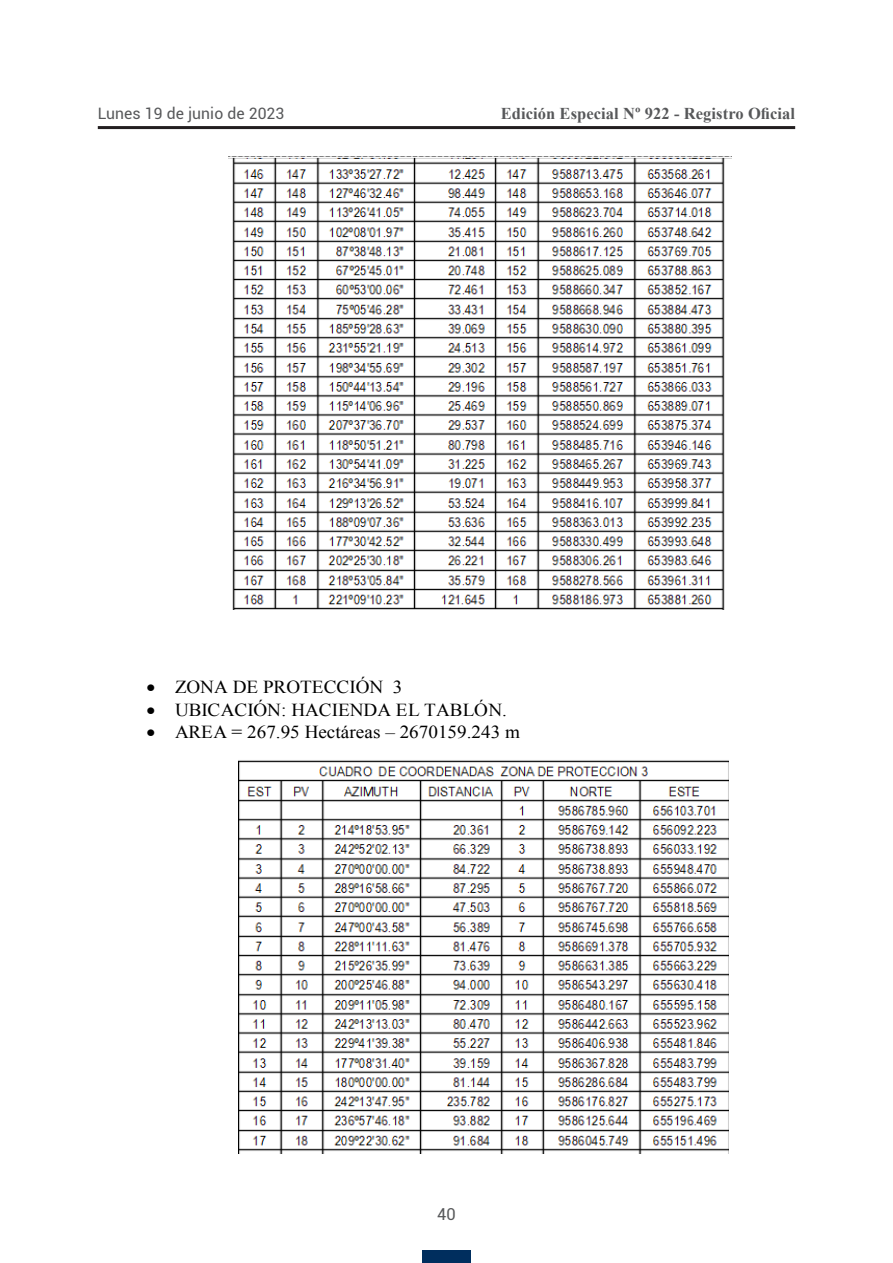
<style>
.page{position:relative;width:893px;height:1263px;background:#fff}
.page>*{position:absolute;margin:0;border:0;box-sizing:border-box;transform-origin:0 0}
.t1{font:18.3px "Times New Roman";color:#000;scale:1.05 1}
.t2{font:700 16.5px "Times New Roman";letter-spacing:.005em;color:#57585a}
.t3{font:16.5px "Roboto";color:#57585a}
.t4{font:15.75px "Roboto";letter-spacing:.005em;color:#57585a}
</style>
<div class="page">
<hr style="left:98px;top:126px;width:697px;height:3px;background:#231f20">
<div style="left:422px;top:1250px;width:49px;height:13px;background:#002e5e"></div>
<img style="left:228px;top:156px;width:504px;height:453px">
<img style="left:239px;top:760px;width:489px;height:394px">
<p class="t4" style="left:98px;top:102px;width:188px">Lunes 19 de junio de 2023</p>
<p class="t2" style="left:501px;top:102px;width:296px">Edición Especial Nº 922 - Registro Oficial</p>
<p class="t1" style="left:146px;top:675px;width:245px">• ZONA DE PROTECCIÓN 3</p>
<p class="t1" style="left:146px;top:697px;width:345px">• UBICACIÓN: HACIENDA EL TABLÓN.</p>
<p class="t1" style="left:146px;top:720px;width:357px">• AREA = 267.95 Hectáreas – 2670159.243 m</p>
<p class="t3" style="left:437px;top:1203px;width:20px">40</p>
</div>
